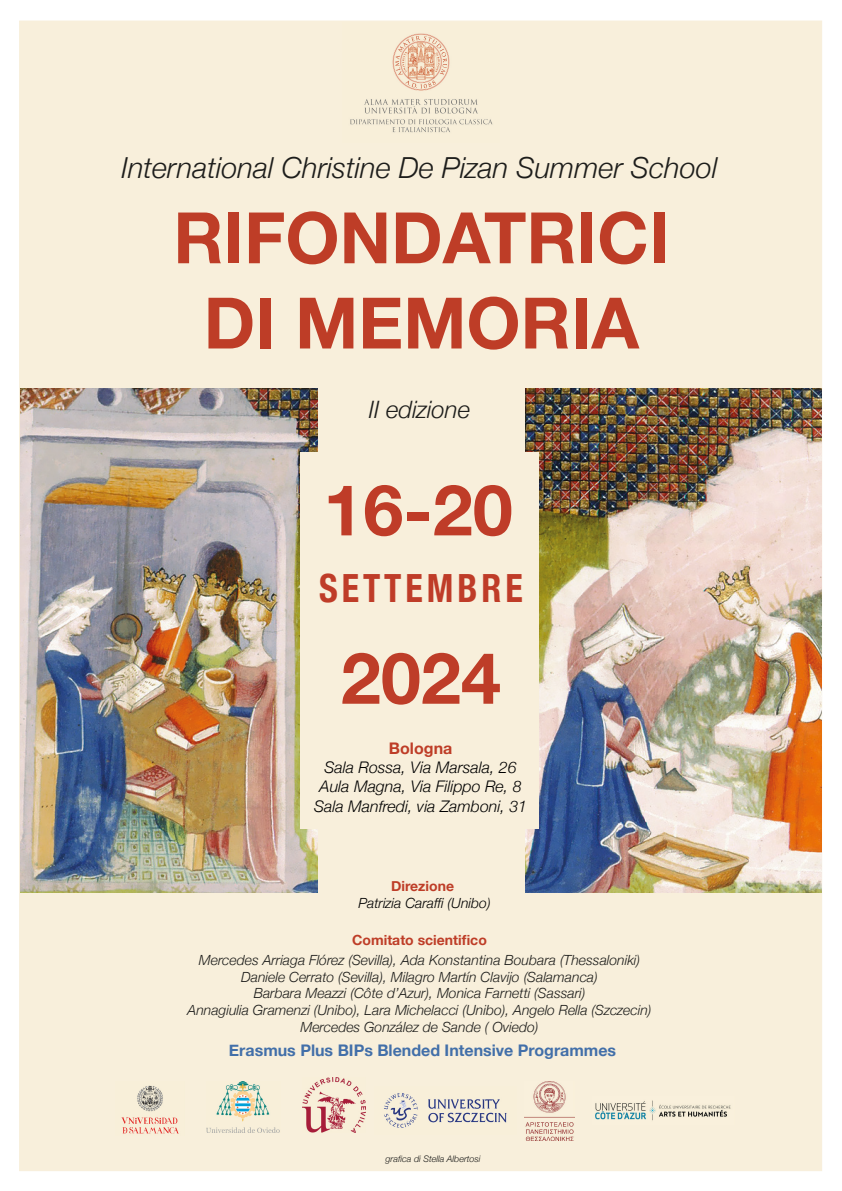
<style>
.page{position:relative;width:842px;height:1191px;background:#fff}
.page>*{position:absolute;margin:0;border:0;box-sizing:border-box;transform-origin:0 0}
.t1{font:700 71.3px "Helvetica Neue";color:#be3d28}
.t2{font:700 71px/85.2px "Helvetica Neue";color:#be3d27;text-align:center}
.t3{font:700 70.6px "Helvetica Neue";color:#bf3c28}
.t4{font:700 condensed 38.9px "Helvetica Neue";letter-spacing:.11em;color:#bf3c28;scale:.93 1}
.t5{font:italic 300 29px "Helvetica Neue";color:#1d1d1b}
.t6{font:italic 300 24px "Helvetica Neue";color:#1d1d1b}
.t7{font:italic 300 16px "Helvetica Neue";color:#000}
.t8{font:700 16px "Helvetica Neue";color:#426fa9}
.t9{font:700 16px "Helvetica Neue";color:#be3d27}
.t10{font:italic 300 14px "Helvetica Neue";color:#1d1d1b}
.t11{font:700 14px "Helvetica Neue";color:#be3d27}
.t12{font:italic 300 14px "Helvetica Neue";color:#000}
.t13{font:italic 300 9px "Helvetica Neue";color:#1d1d1b}
</style>
<div class="page">
<div style="left:19px;top:21px;width:803px;height:1150px;background:#f8efdb"></div>
<img style="left:526px;top:389px;width:295px;height:503px">
<img style="left:121px;top:1085px;width:58px;height:49px">
<img style="left:206px;top:1081px;width:74px;height:51px">
<img style="left:302px;top:1077px;width:63px;height:55px">
<img style="left:384px;top:1093px;width:123px;height:35px">
<img style="left:20px;top:389px;width:297px;height:503px">
<div style="left:300px;top:452px;width:239px;height:377px;background:#f8efdb"></div>
<img style="left:525px;top:1081px;width:49px;height:59px">
<img style="left:350px;top:33px;width:143px;height:100px">
<img style="left:595px;top:1100px;width:136px;height:21px">
<p class="t5" style="left:122px;top:145px;width:597px">International Christine De Pizan Summer School</p>
<p class="t2" style="left:173px;top:197px;width:497px">RIFONDATRICI<br>DI MEMORIA</p>
<p class="t6" style="left:369px;top:391px;width:103px">II edizione</p>
<p class="t3" style="left:323px;top:455px;width:191px">16-20</p>
<p class="t4" style="left:319px;top:555px;width:220px">SETTEMBRE</p>
<p class="t1" style="left:341px;top:622px;width:162px">2024</p>
<p class="t9" style="left:389px;top:735px;width:65px">Bologna</p>
<p class="t7" style="left:325px;top:754px;width:194px">Sala Rossa, Via Marsala, 26</p>
<p class="t7" style="left:320px;top:774px;width:203px">Aula Magna, Via Filippo Re, 8</p>
<p class="t7" style="left:314px;top:793px;width:215px">Sala Manfredi, via Zamboni, 31</p>
<p class="t11" style="left:391px;top:874px;width:64px">Direzione</p>
<p class="t12" style="left:358px;top:891px;width:134px">Patrizia Caraffi (Unibo)</p>
<p class="t11" style="left:352px;top:929px;width:136px">Comitato scientifico</p>
<p class="t10" style="left:199px;top:948px;width:443px">Mercedes Arriaga Flórez (Sevilla), Ada Konstantina Boubara (Thessaloniki)</p>
<p class="t10" style="left:241px;top:965px;width:358px">Daniele Cerrato (Sevilla), Milagro Martín Clavijo (Salamanca)</p>
<p class="t10" style="left:254px;top:982px;width:333px">Barbara Meazzi (Côte d’Azur), Monica Farnetti (Sassari)</p>
<p class="t10" style="left:187px;top:999px;width:465px">Annagiulia Gramenzi (Unibo), Lara Michelacci (Unibo), Angelo Rella (Szczecin)</p>
<p class="t10" style="left:300px;top:1016px;width:240px">Mercedes González de Sande ( Oviedo)</p>
<p class="t8" style="left:229px;top:1037px;width:389px">Erasmus Plus BIPs Blended Intensive Programmes</p>
<p class="t13" style="left:386px;top:1151px;width:96px">grafica di Stella Albertosi</p>
</div>
